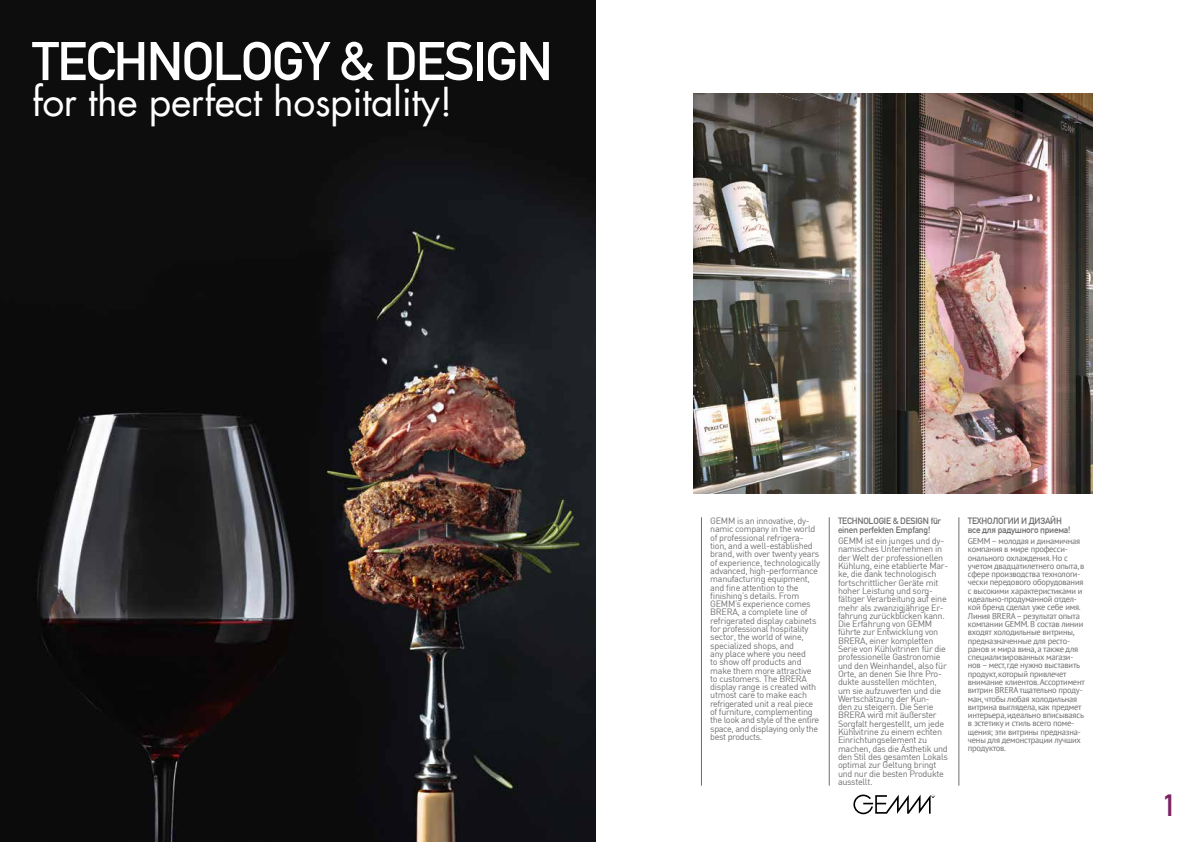
<style>
.page{position:relative;width:1191px;height:842px;background:#fff}
.page>*{position:absolute;margin:0;border:0;box-sizing:border-box;transform-origin:0 0}
.t1{font:700 53.5px "DIN Alternate";letter-spacing:-.03em;color:#fff}
.t2{font:39px "Futura LT";letter-spacing:-.01em;color:#fff}
.t3{font:700 30px "DIN Alternate";color:#7a2262}
.t4{font:9px/8.3px "DIN";letter-spacing:-.03em;color:#706f6f}
.t5{font:700 9px/8.7px "DIN Alternate";letter-spacing:-.025em;color:#706f6f}
.t6{font:8.5px/8.3px "PT Sans";letter-spacing:-.025em;color:#706f6f}
</style>
<div class="page">
<svg style="left:853px;top:794px;width:81px;height:20px"></svg>
<img style="left:693px;top:94px;width:400px;height:399px">
<img style="left:0;top:0;width:595px;height:842px">
<hr style="left:701px;top:517px;width:1px;height:269px;background:#706f6f">
<hr style="left:829px;top:517px;width:1px;height:269px;background:#706f6f">
<hr style="left:958px;top:517px;width:1px;height:269px;background:#706f6f">
<h1 class="t1" style="left:32px;top:21px;width:522px">TECHNOLOGY &amp; DESIGN</h1>
<h2 class="t2" style="left:32px;top:77px;width:422px">for the perfect hospitality!</h2>
<p class="t4" style="left:710px;top:517px;width:111px">GEMM is an innovative, dy&shy;namic company in the world of professional refrigera&shy;tion, and a well-established brand, with over twenty years of experience, technologically advanced, high-performance manufacturing equipment, and fine attention to the finishing’s details. From<br>GEMM’s experience comes<br>BRERA, a complete line of refrigerated display cabinets for professional hospitality sector, the world of wine, specialized shops, and<br>any place where you need<br>to show off products and make them more attractive to customers. The BRERA display range is created with utmost care to make each refrigerated unit a real piece of furniture, complementing the look and style of the entire space, and displaying only the best products.</p>
<p class="t5" style="left:838px;top:516px;width:105px">TECHNOLOGIE &amp; DESIGN für einen perfekten Empfang!</p>
<p class="t4" style="left:838px;top:537px;width:112px">GEMM ist ein junges und dy&shy;namisches Unternehmen in der Welt der professionellen<br>Kühlung, eine etablierte Mar&shy;ke, die dank technologisch fortschrittlicher Geräte mit hoher Leistung und sorg&shy;fältiger Verarbeitung auf eine mehr als zwanzigjährige Er&shy;fahrung zurückblicken kann.<br>Die Erfahrung von GEMM führte zur Entwicklung von<br>BRERA, einer kompletten<br>Serie von Kühlvitrinen für die professionelle Gastronomie und den Weinhandel, also für<br>Orte, an denen Sie Ihre Pro&shy;dukte ausstellen möchten, um sie aufzuwerten und die<br>Wertschätzung der Kun-<br>den zu steigern. Die Serie<br>BRERA wird mit äußerster<br>Sorgfalt hergestellt, um jede<br>Kühlvitrine zu einem echten<br>Einrichtungselement zu machen, das die Ästhetik und den Stil des gesamten Lokals optimal zur Geltung bringt und nur die besten Produkte ausstellt.</p>
<p class="t5" style="left:968px;top:516px;width:104px">ТЕХНОЛОГИИ И ДИЗАЙН все для радушного приема!</p>
<p class="t6" style="left:968px;top:537px;width:118px">GEMM – молодая и динамичная компания в мире професси&shy;онального охлаждения. Но с учетом двадцатилетнего опыта, в сфере производства технологи&shy;чески передового оборудования с высокими характеристиками и идеально-продуманной отдел&shy;кой бренд сделал уже себе имя.<br>Линия BRERA – результат опыта компании GEMM. В состав линии входят холодильные витрины, предназначенные для ресто&shy;ранов и мира вина, а также для специализированных магази&shy;нов – мест, где нужно выставить продукт, который привлечет внимание клиентов. Ассортимент витрин BRERA тщательно проду&shy;ман, чтобы любая холодильная витрина выглядела, как предмет интерьера, идеально вписываясь в эстетику и стиль всего поме&shy;щения; эти витрины предназна&shy;чены для демонстрации лучших продуктов.</p>
<h3 class="t3" style="left:1162px;top:782px;width:16px">1</h3>
</div>
